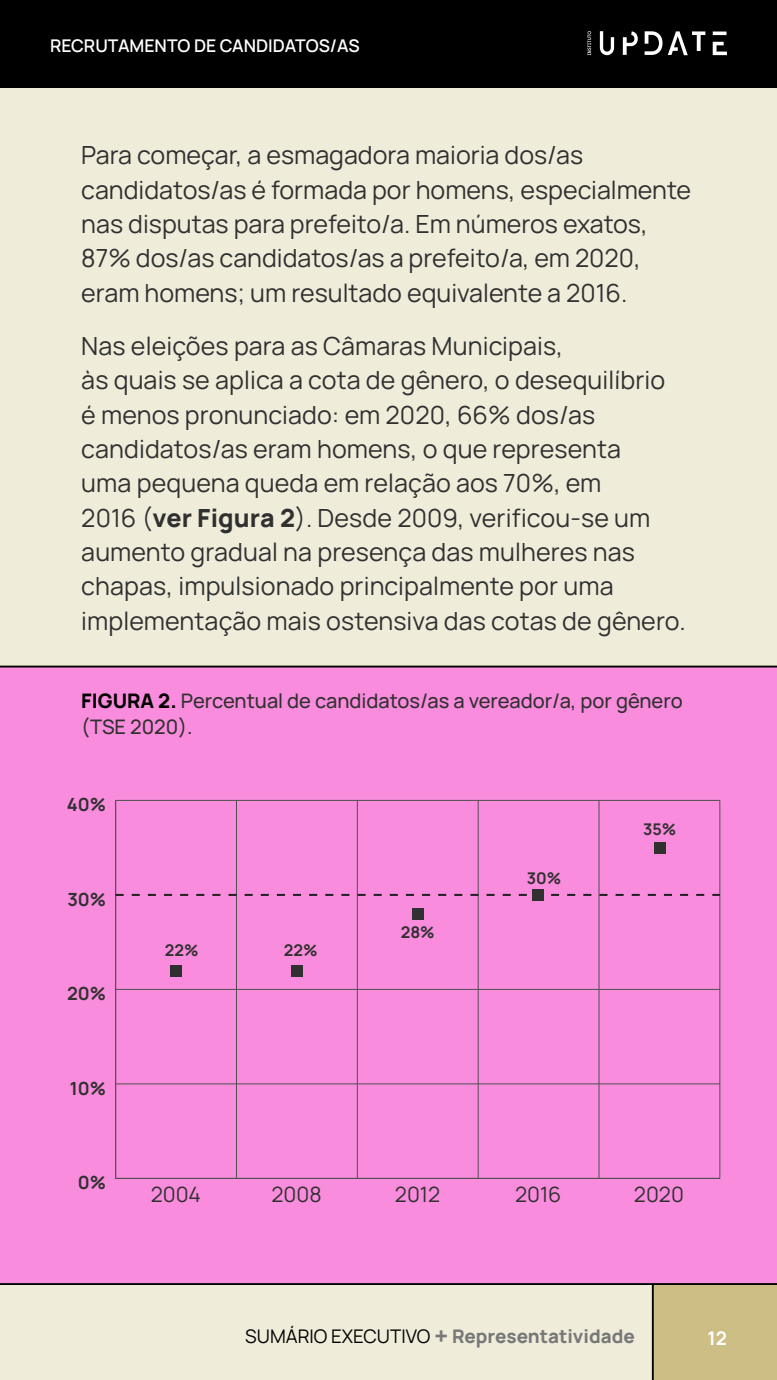
<style>
.page{position:relative;width:777px;height:1380px;background:#fff}
.page>*{position:absolute;margin:0;border:0;box-sizing:border-box;transform-origin:0 0}
.t1{font:25px/34.4px "Manrope";color:#303030}
.t2{font:200 21.12px "Manrope";color:#303030}
.t3{font:500 20px/26.2px "Manrope";color:#303030}
.t4{font:800 18.75px "Manrope";color:#787878}
.t5{font:700 18.75px "Manrope";color:#fff}
.t6{font:200 18.12px "Manrope";color:#303030}
.t7{font:600 17.5px "Manrope";color:#fff}
.t8{font:200 16.12px "Manrope";color:#303030}
.s1{font-weight:800}
.s2{font-weight:800;color:#000}
.s3{font-weight:400;color:#000}
.s4{font-size:25px}
</style>
<div class="page">
<div style="left:0;top:88px;width:776px;height:1292px;background:#f0ecda"></div>
<div style="left:0;top:668px;width:776px;height:615px;background:#f98cdd"></div>
<div style="left:651px;top:1283px;width:125px;height:97px;background:#cdbe85"></div>
<div style="left:0;top:0;width:776px;height:88px;background:#000"></div>
<svg style="left:599px;top:31px;width:15px;height:24px"></svg>
<hr style="left:712px;top:32px;width:14px;height:3px;background:#fff">
<svg style="left:712px;top:42px;width:14px;height:13px"></svg>
<svg style="left:644px;top:31px;width:61px;height:24px"></svg>
<svg style="left:622px;top:31px;width:15px;height:24px"></svg>
<svg style="left:587px;top:31px;width:4px;height:24px"></svg>
<hr style="left:651px;top:1285px;width:2px;height:95px;background:#000">
<hr style="left:0;top:1283px;width:776px;height:2px;background:#000">
<hr style="left:0;top:666px;width:776px;height:2px;background:#000">
<hr style="left:236px;top:800px;width:1px;height:378px;background:#505050">
<hr style="left:357px;top:800px;width:1px;height:378px;background:#505050">
<hr style="left:477px;top:800px;width:1px;height:378px;background:#505050">
<hr style="left:598px;top:800px;width:1px;height:378px;background:#505050">
<hr style="left:719px;top:800px;width:1px;height:378px;background:#505050">
<hr style="left:115px;top:800px;width:1px;height:378px;background:#505050">
<hr style="left:116px;top:1178px;width:603px;height:1px;background:#505050">
<hr style="left:116px;top:1084px;width:603px;height:1px;background:#505050">
<hr style="left:116px;top:989px;width:603px;height:1px;background:#505050">
<hr style="left:116px;top:800px;width:603px;height:1px;background:#505050">
<svg style="left:116px;top:892px;width:603px;height:6px"></svg>
<div style="left:412px;top:908px;width:11px;height:12px;background:#303030"></div>
<div style="left:532px;top:889px;width:11px;height:12px;background:#303030"></div>
<div style="left:653px;top:842px;width:12px;height:11px;background:#303030"></div>
<div style="left:170px;top:965px;width:12px;height:11px;background:#303030"></div>
<div style="left:291px;top:965px;width:11px;height:11px;background:#303030"></div>
<p class="t7" style="left:50px;top:34px;width:311px">RECRUTAMENTO DE CANDIDATOS/AS</p>
<p class="t1" style="left:81px;top:137px;width:611px">Para começar, a esmagadora maioria dos/as candidatos/as é formada por homens, especialmente nas disputas para prefeito/a. Em números exatos, 87% dos/as candidatos/as a prefeito/a, em 2020, eram homens; um resultado equivalente a 2016.</p>
<p class="t1" style="left:81px;top:327px;width:605px">Nas eleições para as Câmaras Municipais,<br>às quais se aplica a cota de gênero, o desequilíbrio é menos pronunciado: em 2020, 66% dos/as candidatos/as eram homens, o que representa<br>uma pequena queda em relação aos 70%, em<br>2016 (<span class="s1">ver Figura 2</span>). Desde 2009, verificou-se um aumento gradual na presença das mulheres nas chapas, impulsionado principalmente por uma implementação mais ostensiva das cotas de gênero.</p>
<p class="t3" style="left:81px;top:686px;width:602px"><span class="s2">FIGURA 2.</span> Percentual de candidatos/as a vereador/a, por gênero (TSE 2020).</p>
<p class="t6" style="left:67px;top:792px;width:41px">40%</p>
<p class="t6" style="left:67px;top:886px;width:40px">30%</p>
<p class="t6" style="left:67px;top:981px;width:41px">20%</p>
<p class="t6" style="left:70px;top:1075px;width:38px">10%</p>
<p class="t6" style="left:78px;top:1170px;width:30px">0%</p>
<p class="t8" style="left:165px;top:938px;width:35px">22%</p>
<p class="t8" style="left:284px;top:938px;width:35px">22%</p>
<p class="t8" style="left:400px;top:921px;width:35px">28%</p>
<p class="t2" style="left:151px;top:1180px;width:52px">2004</p>
<p class="t2" style="left:271px;top:1180px;width:52px">2008</p>
<p class="t2" style="left:395px;top:1180px;width:47px">2012</p>
<p class="t8" style="left:526px;top:866px;width:36px">30%</p>
<p class="t8" style="left:643px;top:818px;width:35px">35%</p>
<p class="t2" style="left:515px;top:1180px;width:48px">2016</p>
<p class="t2" style="left:633px;top:1180px;width:51px">2020</p>
<p class="t4" style="left:245px;top:1323px;width:391px"><span class="s3">SUMÁRIO EXECUTIVO</span> <span class="s4">+</span> Representatividade</p>
<p class="t5" style="left:707px;top:1325px;width:21px">12</p>
</div>
